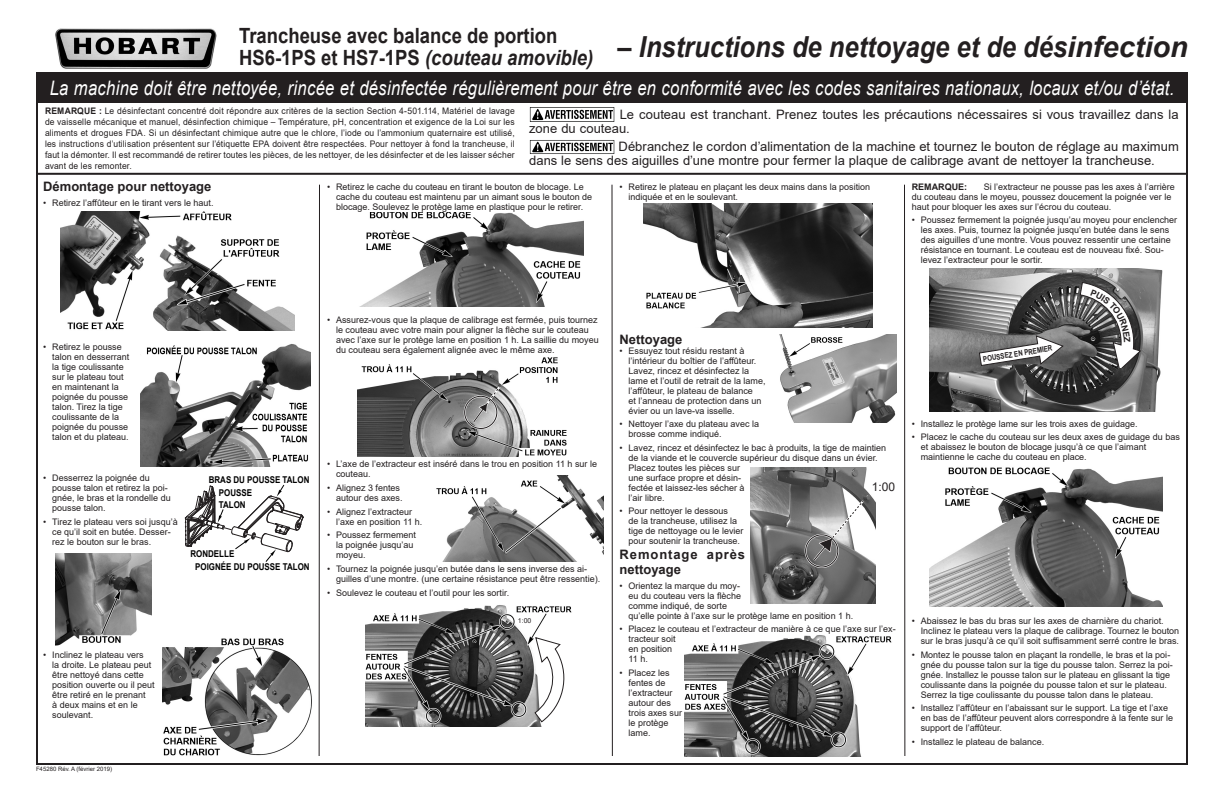
<style>
.page{position:relative;width:1224px;height:792px;background:#fff}
.page>*{position:absolute;margin:0;border:0;box-sizing:border-box;transform-origin:0 0}
.t1{font:italic 700 29px "Arial";color:#231f20;scale:.88 1}
.t2{font:700 21px/22px "Arial";color:#231f20;scale:.88 1}
.t3{font:italic 20px "Arial";letter-spacing:.015em;color:#fff;scale:.83 1}
.t4{font:13px/14px "Arial";letter-spacing:.005em;color:#231f20}
.t5{font:700 13px "Arial";color:#231f20}
.t6{font:700 13px/15px "Arial";letter-spacing:.07em;color:#231f20}
.t7{font:12px "Arial";color:#231f20}
.t8{font:700 9.4px/11.2px "Arial";color:#000;scale:.85 1}
.t9{font:9px/10px "Arial";color:#231f20}
.t10{font:9px/11px "Arial";color:#231f20;text-align:justify;scale:.95 1}
.t11{font:700 9px "Arial";color:#231f20}
.t12{font:700 7.8px "Arial";color:#231f20;scale:.8 1}
.t13{font:6.9px "Arial";color:#231f20}
.t14{font:6px "Arial";color:#231f20}
.s1{font-style:italic}
.s2{font-weight:700}
</style>
<div class="page">
<img style="left:61px;top:211px;width:234px;height:119px">
<img style="left:140px;top:344px;width:170px;height:122px">
<svg style="left:185px;top:484px;width:119px;height:78px"></svg>
<img style="left:55px;top:554px;width:96px;height:91px">
<img style="left:163px;top:638px;width:149px;height:118px">
<img style="left:529px;top:107px;width:86px;height:15px">
<img style="left:529px;top:140px;width:86px;height:14px">
<div style="left:36px;top:73px;width:1152px;height:30px;background:#231f20"></div>
<img style="left:644px;top:203px;width:229px;height:124px">
<img style="left:779px;top:335px;width:117px;height:87px">
<img style="left:751px;top:468px;width:125px;height:135px">
<div style="left:805px;top:534px;width:34px;height:34px;border:2px solid #fff;border-radius:50%"></div>
<svg style="left:811px;top:498px;width:55px;height:65px"></svg>
<div style="left:805px;top:534px;width:33px;height:34px;border:1px solid #231f20;border-radius:50%"></div>
<svg style="left:795px;top:570px;width:12px;height:3px"></svg>
<img style="left:685px;top:635px;width:207px;height:121px">
<img style="left:359px;top:212px;width:224px;height:95px">
<img style="left:357px;top:357px;width:210px;height:100px">
<svg style="left:462px;top:384px;width:41px;height:44px;background:#939393"></svg>
<img style="left:436px;top:475px;width:167px;height:87px">
<img style="left:365px;top:605px;width:207px;height:121px">
<svg style="left:534px;top:636px;width:37px;height:87px"></svg>
<hr style="left:36px;top:173px;width:1151px;height:2px;background:#231f20">
<img style="left:929px;top:268px;width:234px;height:143px">
<svg style="left:978px;top:335px;width:87px;height:32px"></svg>
<img style="left:930px;top:467px;width:233px;height:139px">
<svg style="left:318px;top:184px;width:2px;height:572px"></svg>
<svg style="left:611px;top:184px;width:2px;height:572px"></svg>
<svg style="left:904px;top:184px;width:2px;height:572px"></svg>
<img style="left:55px;top:28px;width:162px;height:41px">
<svg style="left:1079px;top:281px;width:63px;height:86px"></svg>
<h2 class="t2" style="left:239px;top:25px;width:404px">Trancheuse avec balance de portion<br>HS6-1PS et HS7-1PS <span class="s1">(couteau amovible)</span></h2>
<h1 class="t1" style="left:618px;top:28px;width:650px">– Instructions de nettoyage et de désinfection</h1>
<h3 class="t3" style="left:50px;top:75px;width:1357px">La machine doit être nettoyée, rincée et désinfectée régulièrement pour être en conformité avec les codes sanitaires nationaux, locaux et/ou d’état.</h3>
<p class="t10" style="left:45px;top:105px;width:496px"><span class="s2">REMARQUE :</span> Le désinfectant concentré doit répondre aux critères de la section Section 4-501.114, Matériel de lavage de vaisselle mécanique et manuel, désinfection chimique – Température, pH, concentration et exigence de la Loi sur les aliments et drogues FDA. Si un désinfectant chimique autre que le chlore, l’iode ou l’ammonium quaternaire est utilisé, les instructions d’utilisation présentent sur l’étiquette EPA doivent être respectées. Pour nettoyer à fond la trancheuse, il faut la démonter. Il est recommandé de retirer toutes les pièces, de les nettoyer, de les désinfecter et de les laisser sécher avant de les remonter.</p>
<h3 class="t4" style="left:529px;top:107px;width:651px;text-indent:91px">Le couteau est tranchant. Prenez toutes les précautions nécessaires si vous travaillez dans la zone du couteau.</h3>
<h3 class="t4" style="left:529px;top:140px;width:651px;text-indent:89px">Débranchez le cordon d’alimentation de la machine et tournez le bouton de réglage au maximum dans le sens des aiguilles d’une montre pour fermer la plaque de calibrage avant de nettoyer la trancheuse.</h3>
<h3 class="t5" style="left:43px;top:178px;width:170px">Démontage pour nettoyage</h3>
<p class="t9" style="left:43px;top:198px;width:172px">• Retirez l’affûteur en le tirant vers le haut.</p>
<p class="t9" style="left:336px;top:181px;width:258px;text-indent:-9px">• Retirez le cache du couteau en tirant le bouton de blocage. Le cache du couteau est maintenu par un aimant sous le bouton de blocage. Soulevez le protège lame en plastique pour le retirer.</p>
<p class="t9" style="left:52px;top:341px;width:79px;text-indent:-9px">• Retirez le pousse talon en desserrant la tige coulissante sur le plateau tout en maintenant la poignée du pousse talon. Tirez la tige coulissante de la poignée du pousse talon et du plateau.</p>
<p class="t9" style="left:52px;top:473px;width:120px;text-indent:-9px">• Desserrez la poignée du pousse talon et retirez la poi&shy;gnée, le bras et la rondelle du pousse talon.</p>
<p class="t9" style="left:52px;top:516px;width:127px;text-indent:-9px">• Tirez le plateau vers soi jusqu’à ce qu’il soit en butée. Desser&shy;rez le bouton sur le bras.</p>
<p class="t8" style="left:209px;top:474px;width:120px">BRAS DU POUSSE TALON</p>
<p class="t8" style="left:219px;top:488px;width:41px">POUSSE<br>TALON</p>
<p class="t8" style="left:191px;top:548px;width:53px">RONDELLE</p>
<p class="t8" style="left:195px;top:561px;width:136px">POIGNÉE DU POUSSE TALON</p>
<p class="t9" style="left:52px;top:650px;width:104px;text-indent:-9px">• Inclinez le plateau vers<br>la droite. Le plateau peut être nettoyé dans cette position ouverte ou il peut être retiré en le prenant<br>à deux mains et en le soulevant.</p>
<p class="t9" style="left:336px;top:315px;width:264px;text-indent:-9px">• Assurez-vous que la plaque de calibrage est fermée, puis tournez le couteau avec votre main pour aligner la flèche sur le couteau avec l’axe sur le protège lame en position 1 h. La saillie du moyeu du couteau sera également alignée avec le même axe.</p>
<p class="t9" style="left:336px;top:459px;width:262px;text-indent:-9px">• L’axe de l’extracteur est inséré dans le trou en position 11 h sur le couteau.</p>
<p class="t9" style="left:327px;top:483px;width:77px;text-align:right">• Alignez 3 fentes autour des axes.</p>
<p class="t9" style="left:336px;top:507px;width:88px;text-indent:-9px">• Alignez l’extracteur l’axe en position 11 h.</p>
<p class="t9" style="left:336px;top:530px;width:82px;text-indent:-9px">• Poussez fermement la poignée jusqu’au moyeu.</p>
<p class="t9" style="left:336px;top:564px;width:266px;text-indent:-9px">• Tournez la poignée jusqu’en butée dans le sens inverse des ai&shy;guilles d’une montre. (une certaine résistance peut être ressentie).</p>
<p class="t9" style="left:327px;top:587px;width:184px">• Soulevez le couteau et l’outil pour les sortir.</p>
<p class="t13" style="left:518px;top:616px;width:15px">1:00</p>
<p class="t14" style="left:36px;top:765px;width:78px">F45280 Rév. A (février 2019)</p>
<p class="t9" style="left:629px;top:181px;width:243px;text-indent:-9px">• Retirez le plateau en plaçant les deux mains dans la position indiquée et en le soulevant.</p>
<p class="t9" style="left:912px;top:181px;width:265px;text-indent:72px">Si l’extracteur ne pousse pas les axes à l’arrière du couteau dans le moyeu, poussez doucement la poignée ver le haut pour bloquer les axes sur l’écrou du couteau.</p>
<p class="t9" style="left:921px;top:215px;width:258px;text-indent:-9px">• Poussez fermement la poignée jusqu’au moyeu pour enclencher les axes. Puis, tournez la poignée jusqu’en butée dans le sens des aiguilles d’une montre. Vous pouvez ressentir une certaine résistance en tournant. Le couteau est de nouveau fixé. Sou&shy;levez l’extracteur pour le sortir.</p>
<p class="t11" style="left:912px;top:180px;width:57px">REMARQUE:</p>
<h3 class="t5" style="left:620px;top:330px;width:64px">Nettoyage</h3>
<p class="t9" style="left:629px;top:345px;width:139px;text-indent:-9px">• Essuyez tout résidu restant à l’intérieur du boîtier de l’affûteur.<br>Lavez, rincez et désinfectez la lame et l’outil de retrait de la lame, l’affûteur, le plateau de balance<br>et l’anneau de protection dans un évier ou un lave-va isselle.</p>
<p class="t9" style="left:629px;top:419px;width:132px;text-indent:-9px">• Nettoyer l’axe du plateau avec la brosse comme indiqué.</p>
<p class="t9" style="left:629px;top:443px;width:259px;text-indent:-9px">• Lavez, rincez et désinfectez le bac à produits, la tige de maintien de la viande et le couvercle supérieur du disque dans un évier.<br>Placez toutes les pièces sur<br>une surface propre et désin-<br>fectée et laissez-les sécher à<br>l’air libre.</p>
<p class="t9" style="left:629px;top:506px;width:117px;text-indent:-9px">• Pour nettoyer le dessous<br>de la trancheuse, utilisez la tige de nettoyage ou le levier pour soutenir la trancheuse.</p>
<h3 class="t6" style="left:620px;top:547px;width:127px">Remontage après nettoyage</h3>
<p class="t9" style="left:629px;top:581px;width:226px;text-indent:-9px">• Orientez la marque du moy-<br>eu du couteau vers la flèche<br>comme indiqué, de sorte<br>qu’elle pointe à l’axe sur le protège lame en position 1 h.</p>
<p class="t9" style="left:629px;top:624px;width:269px;text-indent:-9px">• Placez le couteau et l’extracteur de manière à ce que l’axe sur l’ex&shy;tracteur soit<br>en position<br>11 h.</p>
<p class="t9" style="left:629px;top:668px;width:55px;text-indent:-9px">• Placez les fentes de l’extracteur autour des trois axes sur le protège lame.</p>
<h3 class="t7" style="left:872px;top:478px;width:25px">1:00</h3>
<p class="t12" style="left:982px;top:354px;width:89px;rotate:-9deg">POUSSEZ EN PREMIER</p>
<p class="t9" style="left:912px;top:419px;width:228px">• Installez le protège lame sur les trois axes de guidage.</p>
<p class="t9" style="left:921px;top:432px;width:261px;text-indent:-9px">• Placez le cache du couteau sur les deux axes de guidage du bas et abaissez le bouton de blocage jusqu’à ce que l’aimant maintienne le cache du couteau en place.</p>
<p class="t9" style="left:921px;top:616px;width:260px;text-indent:-9px">• Abaissez le bas du bras sur les axes de charnière du chariot.<br>Inclinez le plateau vers la plaque de calibrage. Tournez le bouton sur le bras jusqu’à ce qu’il soit suffisamment serré contre le bras.</p>
<p class="t9" style="left:921px;top:649px;width:254px;text-indent:-9px">• Montez le pousse talon en plaçant la rondelle, le bras et la poi&shy;gnée du pousse talon sur la tige du pousse talon. Serrez la poi&shy;gnée. Installez le pousse talon sur le plateau en glissant la tige coulissante dans la poignée du pousse talon et sur le plateau.<br>Serrez la tige coulissante du pousse talon dans le plateau.</p>
<p class="t9" style="left:921px;top:703px;width:254px;text-indent:-9px">• Installez l’affûteur en l’abaissant sur le support. La tige et l’axe en bas de l’affûteur peuvent alors correspondre à la fente sur le support de l’affûteur.</p>
<p class="t9" style="left:912px;top:737px;width:134px">• Installez le plateau de balance.</p>
</div>
